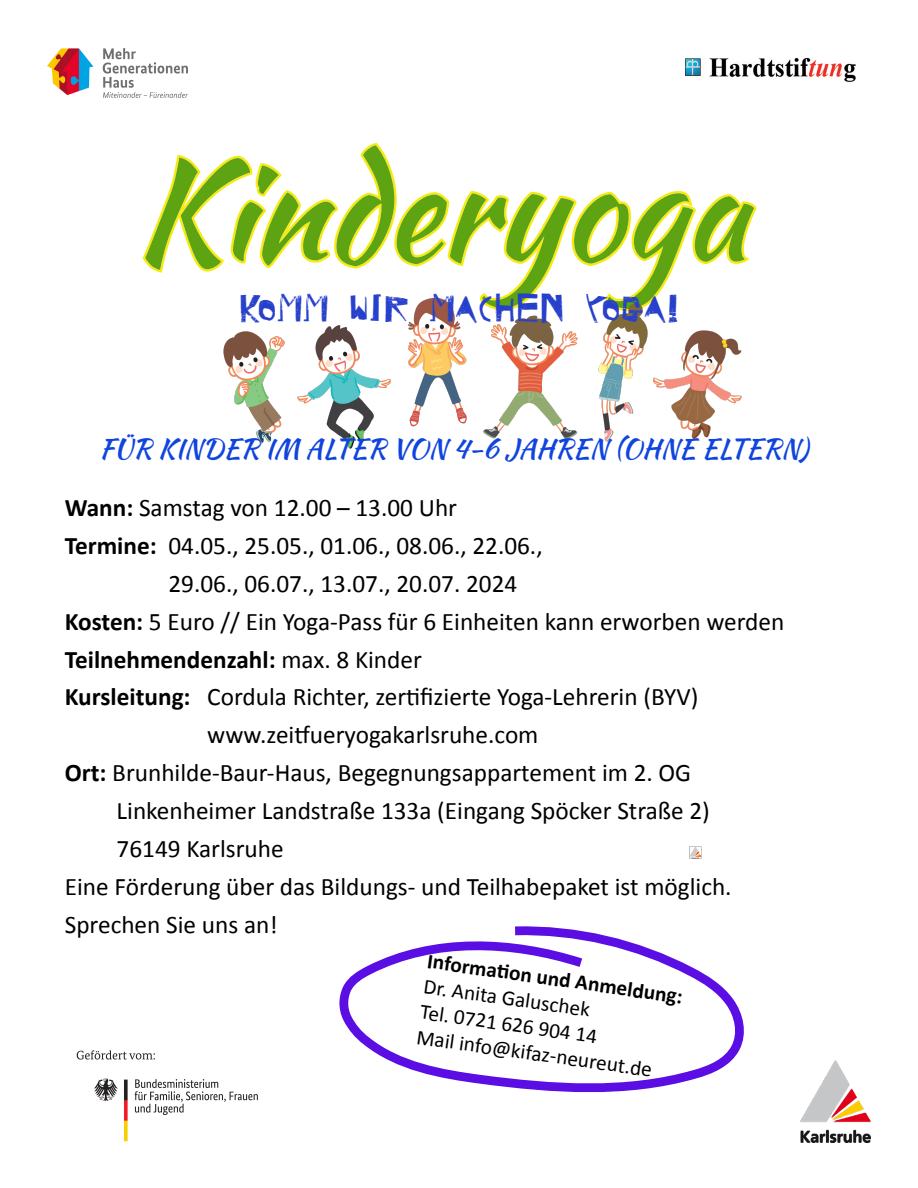
<style>
.page{position:relative;width:918px;height:1188px;background:#fff}
.page>*{position:absolute;margin:0;border:0;box-sizing:border-box;transform-origin:0 0}
.t1{font:136.65px "Kaushan Script";color:#5da312}
.t2{font:39.75px "HVD Rowdy";color:#2740cc}
.t3{font:27.15px "Kaushan Script";color:#1044de}
.t4{font:25.2px "Calibri";color:#000}
.t5{font:700 25.2px "Calibri";color:#000}
.t6{font:21.3px/25.7px "Calibri";color:#000}
.t7{font:700 21.3px "Calibri";color:#000}
.s1{font-weight:700}
.s2{font-weight:400}
</style>
<div class="page">
<svg style="left:143px;top:143px;width:613px;height:130px"></svg>
<img style="left:210px;top:271px;width:544px;height:178px">
<img style="left:800px;top:1060px;width:71px;height:82px">
<img style="left:689px;top:846px;width:13px;height:13px">
<img style="left:76px;top:1050px;width:182px;height:92px">
<svg style="left:339px;top:926px;width:405px;height:167px"></svg>
<img style="left:47px;top:48px;width:140px;height:49px">
<img style="left:686px;top:57px;width:170px;height:25px">
<h1 class="t1" style="left:135px;top:111px;width:614px">Kinderyoga</h1>
<h2 class="t2" style="left:238px;top:288px;width:442px">KOMM WIR MACHEN YOGA!</h2>
<p class="t3" style="left:99px;top:428px;width:711px">FÜR KINDER IM ALTER VON 4-6 JAHREN (OHNE ELTERN)</p>
<p class="t4" style="left:65px;top:490px;width:394px"><span class="s1">Wann:</span> Samstag von 12.00 – 13.00 Uhr</p>
<p class="t4" style="left:65px;top:528px;width:479px"><span class="s1">Termine:</span> 04.05., 25.05., 01.06., 08.06., 22.06.,</p>
<p class="t4" style="left:168px;top:566px;width:350px">29.06., 06.07., 13.07., 20.07. 2024</p>
<p class="t4" style="left:65px;top:604px;width:721px"><span class="s1">Kosten:</span> 5 Euro // Ein Yoga-Pass für 6 Einheiten kann erworben werden</p>
<p class="t5" style="left:65px;top:641px;width:359px">Teilnehmendenzahl: <span class="s2">max. 8 Kinder</span></p>
<p class="t4" style="left:65px;top:680px;width:635px"><span class="s1">Kursleitung:</span> Cordula Richter, zertifizierte Yoga-Lehrerin (BYV)</p>
<p class="t4" style="left:207px;top:718px;width:333px">www.zeitfueryogakarlsruhe.com</p>
<p class="t4" style="left:65px;top:755px;width:628px"><span class="s1">Ort:</span> Brunhilde-Baur-Haus, Begegnungsappartement im 2. OG</p>
<p class="t4" style="left:117px;top:793px;width:595px">Linkenheimer Landstraße 133a (Eingang Spöcker Straße 2)</p>
<p class="t4" style="left:117px;top:831px;width:168px">76149 Karlsruhe</p>
<p class="t4" style="left:65px;top:869px;width:668px">Eine Förderung über das Bildungs- und Teilhabepaket ist möglich.</p>
<p class="t4" style="left:65px;top:907px;width:214px">Sprechen Sie uns an!</p>
<p class="t7" style="left:430px;top:946px;width:259px;rotate:8deg">Informati on und Anmeldung:</p>
<p class="t6" style="left:426px;top:973px;width:239px;rotate:8deg">Dr. Anita Galuschek<br>Tel. 0721 626 904 14<br>Mail info@kifaz-neureut.de</p>
</div>
